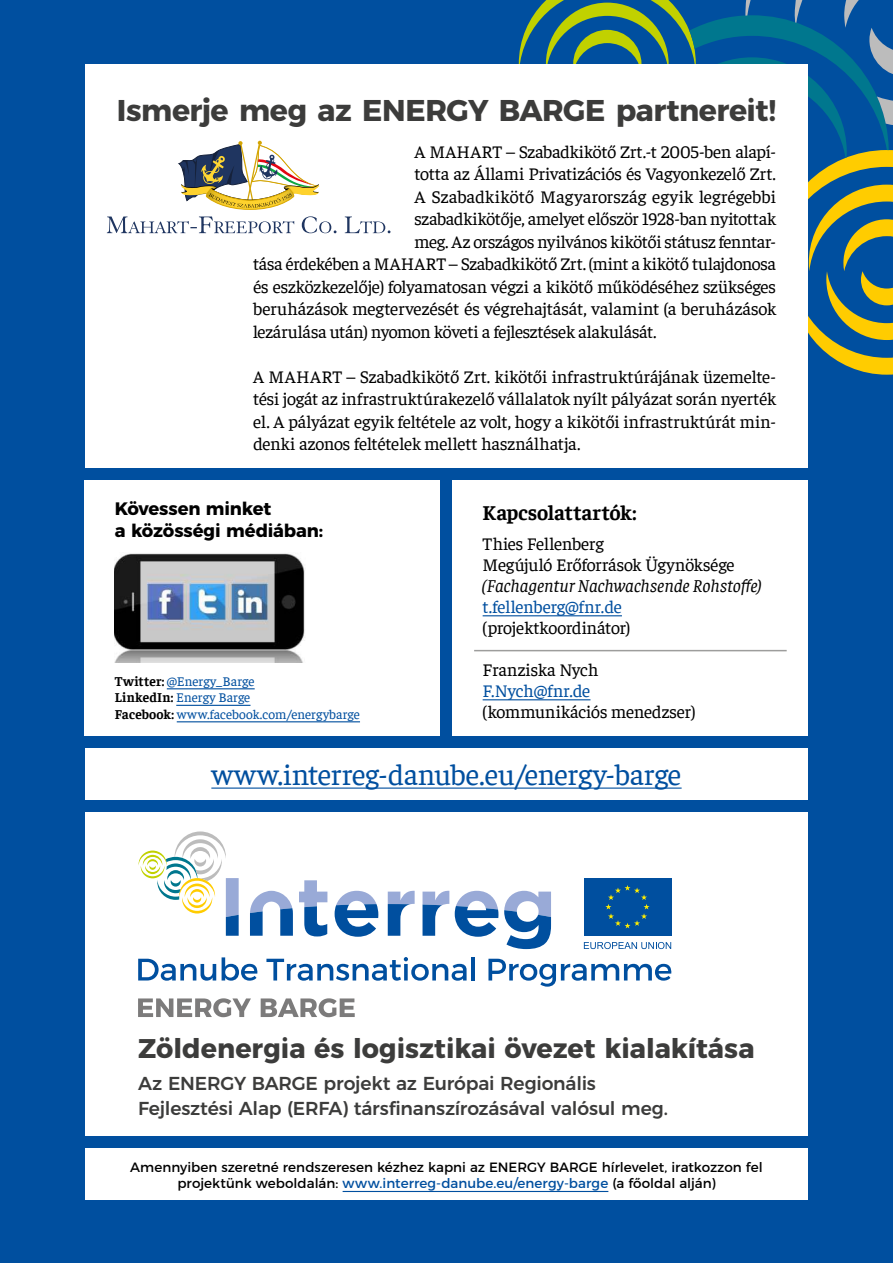
<style>
.page{position:relative;width:893px;height:1263px;background:#004f9f}
.page>*{position:absolute;margin:0;border:0;box-sizing:border-box;transform-origin:0 0}
.t1{font:30px "Faustina";letter-spacing:-.015em;color:#004f9f}
.t2{font:700 30px "Montserrat";letter-spacing:-.015em;color:#3c3c3b}
.t3{font:700 27px "Montserrat";color:#3c3c3b}
.t4{font:700 21px "Faustina";letter-spacing:-.005em;color:#000}
.t5{font:500 18.75px/25.5px "Montserrat";letter-spacing:-.01em;color:#3c3c3b}
.t6{font:18px/22.5px "Faustina";letter-spacing:-.015em;color:#000;text-align:justify}
.t7{font:italic 18px "Faustina";letter-spacing:-.005em;color:#000}
.t8{font:700 18px/22.5px "Montserrat";letter-spacing:-.005em;color:#000}
.t9{font:18px "Faustina";letter-spacing:-.01em;color:#004f9f}
.t10{font:13.5px/16.5px "Montserrat";color:#000;text-align:center}
.t11{font:13.5px/16.5px "Faustina";color:#004f9f}
.s1{font-weight:700;color:#000}
.s2{color:#004f9f}
</style>
<div class="page">
<svg style="left:519px;top:0;width:374px;height:375px"></svg>
<div style="left:85px;top:64px;width:723px;height:404px;background:#fff"></div>
<div style="left:85px;top:748px;width:723px;height:51px;background:#fff"></div>
<hr style="left:211px;top:787px;width:471px;height:2px;background:#004f9f">
<div style="left:85px;top:1148px;width:723px;height:51px;background:#fff"></div>
<hr style="left:343px;top:1191px;width:265px;height:1px;background:#004f9f">
<div style="left:85px;top:812px;width:723px;height:323px;background:#fff"></div>
<svg style="left:138px;top:831px;width:101px;height:105px"></svg>
<svg style="left:299px;top:880px;width:28px;height:56px"></svg>
<svg style="left:335px;top:891px;width:43px;height:46px"></svg>
<svg style="left:388px;top:890px;width:27px;height:46px"></svg>
<svg style="left:422px;top:890px;width:27px;height:46px"></svg>
<svg style="left:455px;top:891px;width:43px;height:46px"></svg>
<svg style="left:504px;top:891px;width:47px;height:58px"></svg>
<svg style="left:250px;top:891px;width:43px;height:45px"></svg>
<div style="left:584px;top:878px;width:87px;height:58px;background:#004f9f"></div>
<svg style="left:605px;top:885px;width:45px;height:43px"></svg>
<svg style="left:584px;top:942px;width:87px;height:7px"></svg>
<svg style="left:138px;top:959px;width:78px;height:22px"></svg>
<svg style="left:222px;top:957px;width:36px;height:24px"></svg>
<svg style="left:266px;top:957px;width:201px;height:24px"></svg>
<hr style="left:471px;top:957px;width:4px;height:23px;background:#004f9f">
<svg style="left:488px;top:959px;width:184px;height:28px"></svg>
<svg style="left:138px;top:998px;width:217px;height:19px"></svg>
<div style="left:84px;top:480px;width:355px;height:256px;background:#fff"></div>
<div style="left:453px;top:480px;width:355px;height:256px;background:#fff"></div>
<hr style="left:474px;top:650px;width:313px;height:1px;background:#9d9d9c">
<hr style="left:483px;top:615px;width:139px;height:1px;background:#004f9f">
<hr style="left:483px;top:699px;width:107px;height:1px;background:#004f9f">
<img style="left:115px;top:553px;width:190px;height:109px">
<hr style="left:167px;top:688px;width:88px;height:1px;background:#004f9f">
<hr style="left:176px;top:705px;width:74px;height:1px;background:#004f9f">
<hr style="left:177px;top:721px;width:183px;height:1px;background:#004f9f">
<svg style="left:107px;top:217px;width:187px;height:16px"></svg>
<svg style="left:302px;top:216px;width:34px;height:17px"></svg>
<svg style="left:345px;top:217px;width:45px;height:16px"></svg>
<svg style="left:178px;top:140px;width:142px;height:69px"></svg>
<h1 class="t2" style="left:117px;top:86px;width:661px">Ismerje meg az ENERGY BARGE partnereit!</h1>
<p class="t6" style="left:415px;top:139px;width:363px">A MAHART – Szabadkikötő Zrt.-t 2005-ben alapí-</p>
<p class="t6" style="left:415px;top:161px;width:363px">totta az Állami Privatizációs és Vagyonkezelő Zrt.</p>
<p class="t6" style="left:415px;top:184px;width:363px">A Szabadkikötő Magyarország egyik legrégebbi</p>
<p class="t6" style="left:415px;top:206px;width:363px">szabadkikötője, amelyet először 1928-ban nyitottak</p>
<p class="t6" style="left:415px;top:229px;width:363px">meg. Az országos nyilvános kikötői státusz fenntar-</p>
<p class="t6" style="left:253px;top:251px;width:524px">tása érdekében a MAHART – Szabadkikötő Zrt. (mint a kikötő tulajdonosa</p>
<p class="t6" style="left:253px;top:274px;width:524px">és eszközkezelője) folyamatosan végzi a kikötő működéséhez szükséges</p>
<p class="t6" style="left:253px;top:296px;width:524px">beruházások megtervezését és végrehajtását, valamint (a beruházások</p>
<p class="t6" style="left:253px;top:319px;width:405px">lezárulása után) nyomon követi a fejlesztések alakulását.</p>
<p class="t6" style="left:253px;top:364px;width:524px">A MAHART – Szabadkikötő Zrt. kikötői infrastruktúrájának üzemelte&shy;tési jogát az infrastruktúrakezelő vállalatok nyílt pályázat során nyerték el. A pályázat egyik feltétele az volt, hogy a kikötői infrastruktúrát min&shy;denki azonos feltételek mellett használhatja.</p>
<p class="t8" style="left:115px;top:496px;width:210px">Kövessen minket<br>a közösségi médiában:</p>
<p class="t11" style="left:115px;top:672px;width:247px"><span class="s1">Twitter:</span> @Energy_Barge<br><span class="s1">LinkedIn:</span> Energy Barge<br><span class="s1">Facebook:</span> www.facebook.com/energybarge</p>
<p class="t4" style="left:483px;top:498px;width:155px">Kapcsolattartók:</p>
<p class="t6" style="left:483px;top:532px;width:254px;line-height:21px">Thies Fellenberg<br>Megújuló Erőforrások Ügynöksége</p>
<p class="t7" style="left:483px;top:573px;width:280px">(Fachagentur Nachwachsende Rohstoffe)</p>
<p class="t9" style="left:483px;top:595px;width:141px">t.fellenberg@fnr.de</p>
<p class="t6" style="left:483px;top:615px;width:149px">(projektkoordinátor)</p>
<p class="t6" style="left:483px;top:657px;width:117px">Franziska Nych</p>
<p class="t9" style="left:483px;top:679px;width:109px">F.Nych@fnr.de</p>
<p class="t6" style="left:483px;top:699px;width:214px">(kommunikációs menedzser)</p>
<h1 class="t1" style="left:211px;top:755px;width:472px">www.interreg-danube.eu/energy-barge</h1>
<h2 class="t3" style="left:138px;top:1026px;width:618px">Zöldenergia és logisztikai övezet kialakítása</h2>
<p class="t5" style="left:138px;top:1069px;width:531px">Az ENERGY BARGE projekt az Európai Regionális<br>Fejlesztési Alap (ERFA) társfinanszírozásával valósul meg.</p>
<p class="t10" style="left:130px;top:1158px;width:634px">Amennyiben szeretné rendszeresen kézhez kapni az ENERGY BARGE hírlevelet, iratkozzon fel projektünk weboldalán: <span class="s2">www.interreg-danube.eu/energy-barge</span> (a főoldal alján)</p>
</div>
